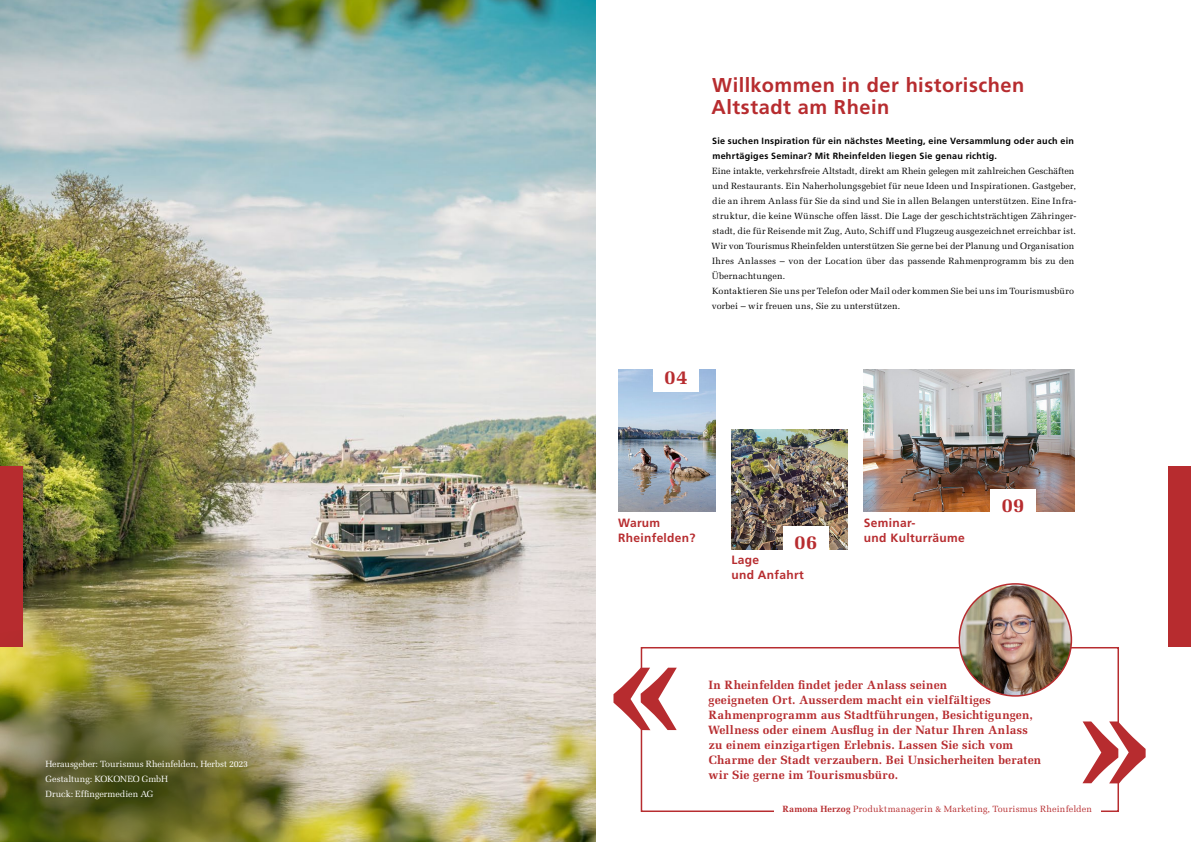
<style>
.page{position:relative;width:1191px;height:842px;background:#fff}
.page>*{position:absolute;margin:0;border:0;box-sizing:border-box;transform-origin:0 0}
.t1{font:700 20px/22.5px "Frutiger LT Pro";letter-spacing:.025em;color:#b72c2f}
.t2{font:700 20px "Melior LT Pro";color:#b72c2f}
.t3{font:700 12px/15px "Melior LT Pro";letter-spacing:.015em;color:#b72c2f}
.t4{font:700 12px/15px "Frutiger LT Pro";letter-spacing:.025em;color:#b72c2f}
.t5{font:9px/15px "Melior LT Pro";letter-spacing:.01em;color:#000}
.t6{font:700 9px/15px "Frutiger LT Pro";letter-spacing:.03em;color:#000}
.t7{font:9px/15px "Melior LT Pro";letter-spacing:-.005em;color:#fff}
.t8{font:9px "Melior LT Pro";letter-spacing:.02em;color:#b72c2f}
.s1{font-weight:700}
</style>
<div class="page">
<img style="left:864px;top:369px;width:210px;height:143px">
<img style="left:618px;top:369px;width:97px;height:143px">
<img style="left:731px;top:429px;width:117px;height:120px">
<img style="left:0;top:0;width:595px;height:842px">
<div style="left:0;top:467px;width:23px;height:180px;background:#b72c2f"></div>
<div style="left:1168px;top:467px;width:23px;height:180px;background:#b72c2f"></div>
<img style="left:0;top:624px;width:532px;height:218px">
<div style="left:653px;top:362px;width:46px;height:30px;background:#fff"></div>
<div style="left:990px;top:489px;width:45px;height:30px;background:#fff"></div>
<div style="left:783px;top:527px;width:45px;height:30px;background:#fff"></div>
<div style="left:33px;top:747px;width:230px;height:67px;background:#000;opacity:.5"></div>
<svg style="left:640px;top:783px;width:479px;height:29px"></svg>
<svg style="left:613px;top:647px;width:532px;height:136px"></svg>
<div style="left:774px;top:794px;width:326px;height:26px;background:#fff"></div>
<img style="left:959px;top:584px;width:112px;height:112px;border-radius:56px">
<div style="left:958px;top:583px;width:114px;height:114px;border:2px solid #b72c2f;border-radius:50%"></div>
<p class="t7" style="left:45px;top:756px;width:204px">Herausgeber: Tourismus Rheinfelden, Herbst 2023<br>Gestaltung: KOKONEO GmbH<br>Druck: Effingermedien AG</p>
<h1 class="t2" style="left:664px;top:365px;width:24px">04</h1>
<h1 class="t1" style="left:711px;top:74px;width:314px">Willkommen in der historischen<br>Altstadt am Rhein</h1>
<p class="t6" style="left:712px;top:134px;width:363px">Sie suchen Inspiration für ein nächstes Meeting, eine Versammlung oder auch ein mehrtägiges Seminar? Mit Rheinfelden liegen Sie genau richtig.</p>
<p class="t5" style="left:711px;top:164px;width:366px">Eine intakte, verkehrsfreie Altstadt, direkt am Rhein gelegen mit zahlreichen Geschäften und Restaurants. Ein Naherholungsgebiet für neue Ideen und Inspirationen. Gastgeber, die an ihrem Anlass für Sie da sind und Sie in allen Belangen unterstützen. Eine Infra&shy;struktur, die keine Wünsche offen lässt. Die Lage der geschichtsträchtigen Zähringer&shy;stadt, die für Reisende mit Zug, Auto, Schiff und Flugzeug ausgezeichnet erreichbar ist.<br>Wir von Tourismus Rheinfelden unterstützen Sie gerne bei der Planung und Organisation Ihres Anlasses – von der Location über das passende Rahmenprogramm bis zu den Übernachtungen.<br>Kontaktieren Sie uns per Telefon oder Mail oder kommen Sie bei uns im Tourismusbüro vorbei – wir freuen uns, Sie zu unterstützen.</p>
<h2 class="t4" style="left:618px;top:515px;width:79px">Warum<br>Rheinfelden?</h2>
<h1 class="t2" style="left:794px;top:530px;width:24px">06</h1>
<h2 class="t4" style="left:731px;top:553px;width:74px">Lage<br>und Anfahrt</h2>
<h2 class="t4" style="left:864px;top:515px;width:102px">Seminar-<br>und Kulturräume</h2>
<h1 class="t2" style="left:1001px;top:492px;width:24px">09</h1>
<p class="t3" style="left:708px;top:678px;width:335px">In Rheinfelden findet jeder Anlass seinen<br>geeigneten Ort. Ausserdem macht ein vielfältiges Rahmenprogramm aus Stadtführungen, Besichtigungen, Wellness oder einem Ausflug in der Natur Ihren Anlass zu einem einzigartigen Erlebnis. Lassen Sie sich vom Charme der Stadt verzaubern. Bei Unsicherheiten beraten wir Sie gerne im Tourismusbüro.</p>
<p class="t8" style="left:782px;top:803px;width:311px"><span class="s1">Ramona Herzog</span> Produktmanagerin &amp; Marketing, Tourismus Rheinfelden</p>
</div>
